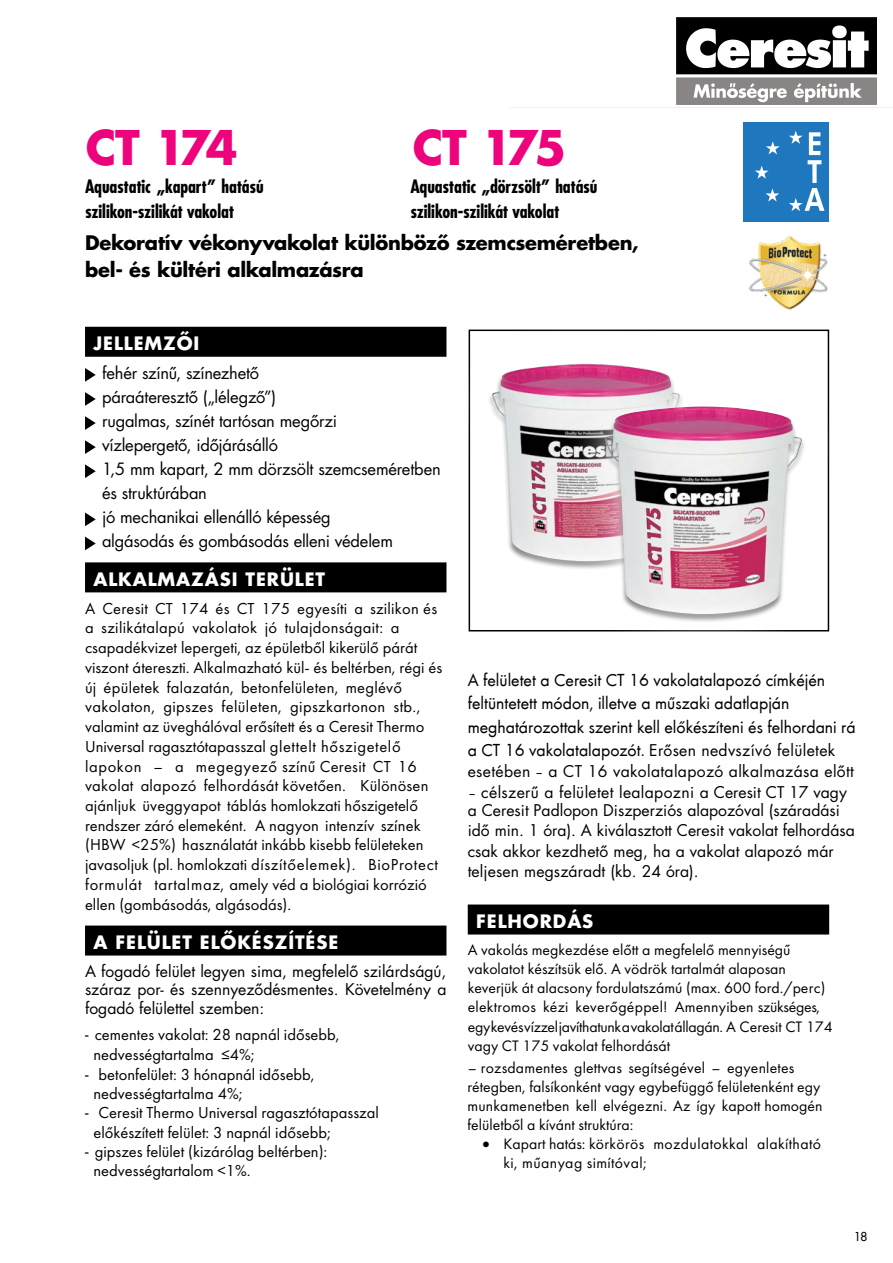
<style>
.page{position:relative;width:893px;height:1263px;background:#fff}
.page>*{position:absolute;margin:0;border:0;box-sizing:border-box;transform-origin:0 0}
.t1{font:46.5px "Futura H Bold";letter-spacing:-.105em;color:#ed037c}
.t2{font:19.5px/27px "Futura H Bold";letter-spacing:-.015em;color:#000}
.t3{font:18px/23.4px "Futura 55";color:#000}
.t4{font:700 18px/25.5px "Futura H Condensed";letter-spacing:-.01em;color:#000}
.t5{font:18px "Futura H Bold";letter-spacing:.05em;color:#fff}
.t6{font:16.5px/19.8px "Futura PT";color:#000}
.t7{font:16.5px/24.2px "Futura H Book";letter-spacing:-.01em;color:#000}
.t8{font:15.75px/19px "Futura PT";color:#000}
.t9{font:15.75px/18.9px "Futura H Book";color:#000}
.t10{font:15.75px/21.1px "Futura H Book";letter-spacing:.02em;color:#000}
.t11{font:15.75px/18.9px "Futura PT";letter-spacing:.025em;color:#000}
.t12{font:12px "Futura H Plain";color:#000}
.s1{font-family:"Futura H Book"}
.s2{font-family:"Futura 55";font-size:18px}
.s3{font-family:"Futura 55"}
</style>
<div class="page">
<div style="left:85px;top:327px;width:361px;height:30px;background:#000"></div>
<div style="left:85px;top:562px;width:361px;height:30px;background:#000"></div>
<div style="left:85px;top:925px;width:361px;height:30px;background:#000"></div>
<svg style="left:85px;top:368px;width:11px;height:14px"></svg>
<svg style="left:85px;top:392px;width:11px;height:14px"></svg>
<svg style="left:85px;top:416px;width:11px;height:14px"></svg>
<svg style="left:85px;top:440px;width:11px;height:14px"></svg>
<svg style="left:85px;top:464px;width:11px;height:14px"></svg>
<svg style="left:85px;top:512px;width:11px;height:14px"></svg>
<svg style="left:85px;top:537px;width:11px;height:13px"></svg>
<div style="left:468px;top:904px;width:361px;height:30px;background:#000"></div>
<div style="left:743px;top:123px;width:85px;height:99px;background:#1f77bd"></div>
<svg style="left:766px;top:141px;width:14px;height:13px"></svg>
<svg style="left:755px;top:166px;width:14px;height:13px"></svg>
<svg style="left:765px;top:188px;width:14px;height:14px"></svg>
<svg style="left:789px;top:131px;width:35px;height:80px"></svg>
<img style="left:748px;top:236px;width:80px;height:74px">
<img style="left:492px;top:364px;width:72px;height:197px">
<svg style="left:564px;top:363px;width:266px;height:269px"></svg>
<img style="left:604px;top:406px;width:198px;height:208px">
<svg style="left:510px;top:17px;width:383px;height:91px"></svg>
<img style="left:671px;top:18px;width:205px;height:90px">
<h1 class="t1" style="left:86px;top:115px;width:153px">CT 174</h1>
<h1 class="t1" style="left:413px;top:115px;width:155px">CT 175</h1>
<p class="t4" style="left:85px;top:173px;width:180px">Aquastatic „kapart” hatású szilikon-szilikát vakolat</p>
<p class="t4" style="left:410px;top:173px;width:189px">Aquastatic „dörzsölt” hatású szilikon-szilikát vakolat</p>
<p class="t2" style="left:85px;top:228px;width:555px">Dekoratív vékonyvakolat különbözô szemcseméretben, bel- és kültéri alkalmazásra</p>
<p class="t5" style="left:94px;top:331px;width:107px">JELLEMZÔI</p>
<p class="t7" style="left:102px;top:360px;width:340px">fehér színû, színezhetô<br>páraáteresztô („lélegzô”)<br>rugalmas, színét tartósan megôrzi<br>vízlepergetô, idôjárásálló<br>1,5 mm kapart, 2 mm dörzsölt szemcseméretben és struktúrában<br>jó mechanikai ellenálló képesség<br>algásodás és gombásodás elleni védelem</p>
<p class="t5" style="left:94px;top:567px;width:233px">ALKALMAZÁSI TERÜLET</p>
<p class="t6" style="left:85px;top:598px;width:359px">A Ceresit CT 174 és CT 175 egyesíti a szilikon és a szilikátalapú vakolatok jó tulajdonságait: a csapadékvizet lepergeti, az épületből kikerülő párát viszont átereszti. Alkalmazható kül- és beltérben, régi és új épületek falazatán, betonfelületen, meglévő vakolaton, gipszes felületen, gipszkartonon stb., valamint az üveghálóval erősített és a Ceresit Thermo Universal ragasztótapasszal glettelt hőszigetelő lapokon – a megegyező színű Ceresit CT 16 vakolat alapozó felhordását követően. Különösen ajánljuk üveggyapot táblás homlokzati hőszigetelő rendszer záró elemeként. A nagyon intenzív színek (HBW &lt;25%) használatát inkább kisebb felületeken javasoljuk (pl. homlokzati díszítőelemek). BioProtect formulát tartalmaz, amely véd a biológiai korrózió ellen (gombásodás, algásodás).</p>
<p class="t5" style="left:94px;top:930px;width:246px">A FELÜLET ELÔKÉSZÍTÉSE</p>
<p class="t9" style="left:85px;top:961px;width:363px;text-align:justify">A fogadó felület legyen sima, megfelelô szilárdságú, száraz por- és szennyezôdésmentes. Követelmény a fogadó felülettel szemben:</p>
<p class="t6" style="left:94px;top:1025px;width:248px;text-indent:-9px"><span class="s1">-</span> cementes vakolat: 28 napnál idősebb, nedvességtartalma ≤4%;</p>
<p class="t6" style="left:94px;top:1065px;width:223px;line-height:19.2px;text-indent:-9px"><span class="s1">-</span> betonfelület: 3 hónapnál idősebb, nedvességtartalma 4%;</p>
<p class="t6" style="left:94px;top:1103px;width:287px;line-height:19.2px;text-indent:-9px"><span class="s1">-</span> Ceresit Thermo Universal ragasztótapasszal előkészített felület: 3 napnál idősebb;</p>
<p class="t6" style="left:94px;top:1142px;width:235px;line-height:19.2px;text-indent:-9px"><span class="s1">-</span> gipszes felület (kizárólag beltérben): nedvességtartalom &lt;1%.</p>
<p class="t3" style="left:468px;top:667px;width:389px">A felületet a Ceresit CT 16 vakolatalapozó címkéjén feltüntetett módon, illetve a műszaki adatlapján meghatározottak szerint kell előkészíteni és felhordani rá</p>
<p class="t10" style="left:468px;top:739px;width:388px"><span class="s2">a CT 16 vakolatalapozót.</span> Erôsen nedvszívó felületek esetében <span class="s3">–</span> a CT 16 vakolatalapozó alkalmazása elôtt</p>
<p class="t9" style="left:468px;top:782px;width:381px;line-height:18.3px"><span class="s3">–</span> célszerû a felületet lealapozni a Ceresit CT 17 vagy a Ceresit Padlopon Diszperziós alapozóval (száradási</p>
<p class="t9" style="left:468px;top:820px;width:389px;line-height:20.5px">idô min. 1 óra). A kiválasztott Ceresit vakolat felhordása csak akkor kezdhetô meg, ha a vakolat alapozó már teljesen megszáradt (kb. 24 óra).</p>
<p class="t5" style="left:476px;top:909px;width:119px">FELHORDÁS</p>
<p class="t8" style="left:468px;top:940px;width:367px">A vakolás megkezdése előtt a megfelelő mennyiségű vakolatot készítsük elő. A vödrök tartalmát alaposan keverjük át alacsony fordulatszámú (max. 600 ford./perc) elektromos kézi keverőgéppel! Amennyiben szükséges, egykevésvízzeljavíthatunkavakolatállagán. A Ceresit CT 174 vagy CT 175 vakolat felhordását</p>
<p class="t8" style="left:467px;top:1058px;width:356px">– rozsdamentes glettvas segítségével – egyenletes rétegben, falsíkonként vagy egybefüggő felületenként egy munkamenetben kell elvégezni. Az így kapott homogén felületből a kívánt struktúra:</p>
<p class="t11" style="left:503px;top:1134px;width:319px;text-indent:-21px">• Kapart hatás: körkörös mozdulatokkal alakítható ki, műanyag simítóval;</p>
<p class="t12" style="left:854px;top:1229px;width:15px">18</p>
</div>
